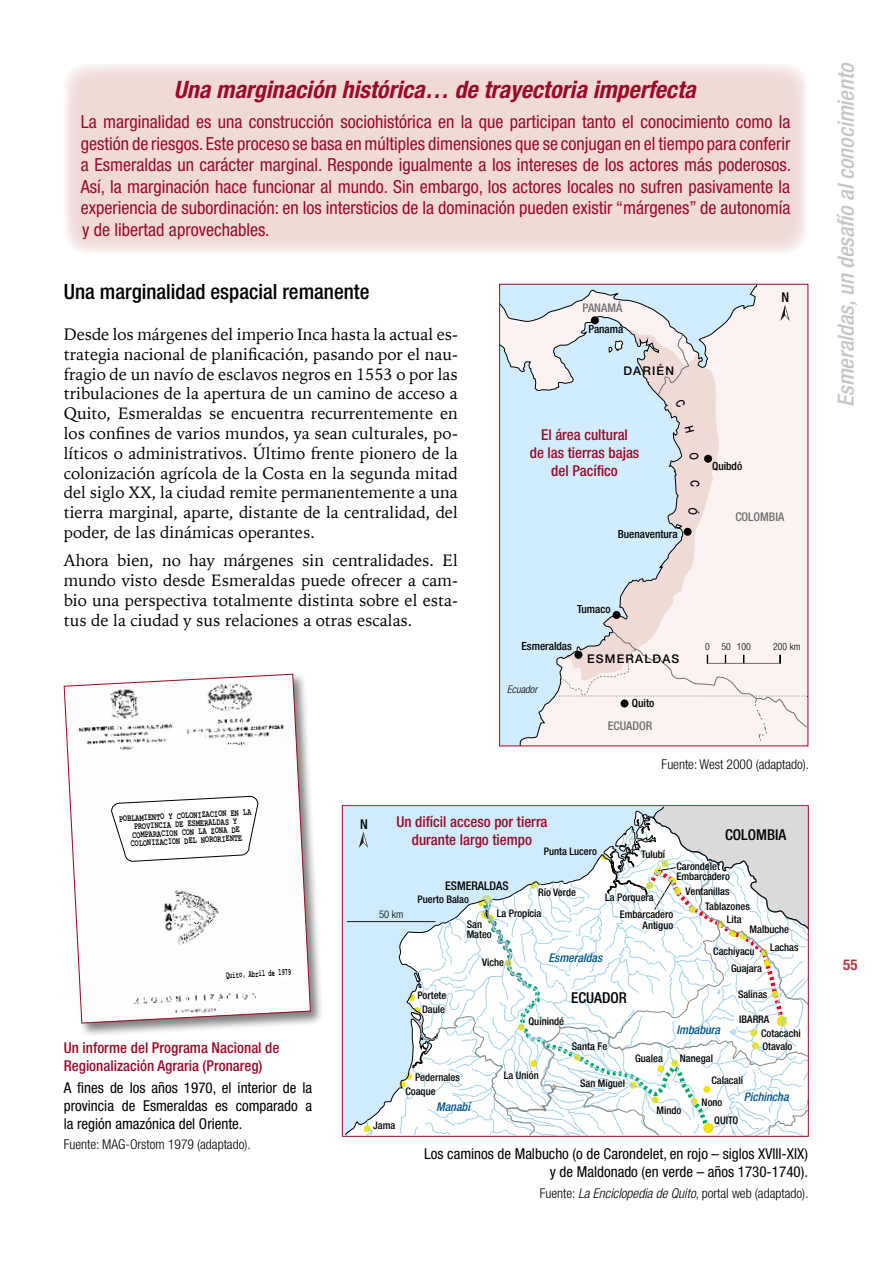
<style>
.page{position:relative;width:893px;height:1263px;background:#fff}
.page>*{position:absolute;margin:0;border:0;box-sizing:border-box;transform-origin:0 0}
.t1{font:italic 700 condensed 24px "Helvetica Neue LT Std";color:#9a0b28}
.t2{font:italic 500 condensed 22.5px "Helvetica Neue LT Std";color:#c6c6c6}
.t3{font:500 condensed 21px "Helvetica Neue LT Std";color:#000}
.t4{font:condensed 18px/21.6px "Helvetica Neue LT Std";color:#9a0b28;text-align:justify}
.t5{font:16.5px/19.8px "Iowan Old Style";color:#000;text-align:justify}
.t6{font:condensed 15px/18px "Helvetica Neue LT Std";color:#000;text-align:justify}
.t7{font:500 condensed 15px/18px "Helvetica Neue LT Std";color:#9a0b28;text-align:center}
.t8{font:500 condensed 15px "Helvetica Neue LT Std";color:#000}
.t9{font:700 condensed 15px "Helvetica Neue LT Std";color:#ae3e45}
.t10{font:300 condensed 13.5px "Helvetica Neue LT Std";color:#000}
.t11{font:500 condensed 13.5px "Helvetica Neue LT Std";color:#000}
.t12{font:italic 500 condensed 12px "Helvetica Neue LT Std";color:#005689}
.t13{font:500 condensed 12px "Helvetica Neue LT Std";color:#706f6f}
.t14{font:500 12px "Helvetica Neue LT Std";letter-spacing:.1em;color:#000}
.t15{font:500 condensed 12px "Helvetica Neue LT Std";color:#000}
.t16{font:500 condensed 11.25px "Helvetica Neue LT Std";color:#000}
.t17{font:500 condensed 10.5px/10.6px "Helvetica Neue LT Std";color:#000}
.t18{font:italic 300 condensed 10.5px "Helvetica Neue LT Std";color:#000}
.t19{font:300 condensed 10.5px "Helvetica Neue LT Std";color:#000}
.t20{font:300 condensed 9.75px "Helvetica Neue LT Std";color:#000}
.t21{font:700 9.3px/8.4px "Courier New";color:#000;text-align:center;scale:.74 1}
.t22{font:700 9.3px "Courier New";color:#000;scale:.59 1}
.s1{font-style:italic}
</style>
<div class="page">
<div style="left:64px;top:64px;width:744px;height:189px;background:#f0dad6;border-radius:21px"></div>
<div style="left:500px;top:284px;width:308px;height:462px;background:#fbf3f1"></div>
<svg style="left:683px;top:408px;width:36px;height:174px;fill:#f0dad6"></svg>
<svg style="left:501px;top:408px;width:182px;height:223px;background:#d2e8f5"></svg>
<div style="left:704px;top:455px;width:8px;height:8px;background:#000;border-radius:50%"></div>
<div style="left:684px;top:528px;width:8px;height:8px;background:#000;border-radius:50%"></div>
<div style="left:613px;top:611px;width:8px;height:8px;background:#000;border-radius:50%"></div>
<svg style="left:501px;top:631px;width:305px;height:113px"></svg>
<svg style="left:780px;top:305px;width:10px;height:16px"></svg>
<hr style="left:707px;top:663px;width:73px;height:1px;background:#706f6f">
<div style="left:62px;top:672px;width:263px;height:365px;background:#000;opacity:.5"></div>
<svg style="left:63px;top:673px;width:248px;height:351px"></svg>
<div style="left:344px;top:807px;width:258px;height:328px;background:#d0ebfc"></div>
<div style="left:345px;top:816px;width:223px;height:319px;background:#d0ebfc"></div>
<svg style="left:365px;top:817px;width:203px;height:318px;background:#d2eaf9"></svg>
<div style="left:568px;top:813px;width:34px;height:46px;background:#d0ebfc"></div>
<svg style="left:411px;top:859px;width:396px;height:276px"></svg>
<svg style="left:505px;top:1084px;width:52px;height:29px"></svg>
<hr style="left:347px;top:921px;width:88px;height:1px;background:#1d1d1b">
<svg style="left:602px;top:807px;width:205px;height:226px"></svg>
<svg style="left:359px;top:832px;width:9px;height:16px"></svg>
<div style="left:342px;top:805px;width:467px;height:332px;border:1px solid #9a0b28"></div>
<svg style="left:500px;top:284px;width:257px;height:124px"></svg>
<svg style="left:685px;top:426px;width:9px;height:7px"></svg>
<svg style="left:689px;top:452px;width:10px;height:8px"></svg>
<svg style="left:691px;top:480px;width:9px;height:7px"></svg>
<svg style="left:688px;top:507px;width:12px;height:8px"></svg>
<h1 class="t1" style="left:174px;top:75px;width:523px">Una marginación histórica… de trayectoria imperfecta</h1>
<p class="t4" style="left:81px;top:111px;width:712px">La marginalidad es una construcción sociohistórica en la que participan tanto el conocimiento como la gestión de riesgos. Este proceso se basa en múltiples dimensiones que se conjugan en el tiempo para conferir a Esmeraldas un carácter marginal. Responde igualmente a los intereses de los actores más poderosos.<br>Así, la marginación hace funcionar al mundo. Sin embargo, los actores locales no sufren pasivamente la experiencia de subordinación: en los intersticios de la dominación pueden existir “márgenes” de autonomía y de libertad aprovechables.</p>
<p class="t3" style="left:64px;top:279px;width:307px">Una marginalidad espacial remanente</p>
<p class="t5" style="left:64px;top:324px;width:396px">Desde los márgenes del imperio Inca hasta la actual es&shy;trategia nacional de planificación, pasando por el nau&shy;fragio de un navío de esclavos negros en 1553 o por las tribulaciones de la apertura de un camino de acceso a Quito, Esmeraldas se encuentra recurrentemente en los confines de varios mundos, ya sean culturales, po&shy;líticos o administrativos. Último frente pionero de la colonización agrícola de la Costa en la segunda mitad del siglo XX, la ciudad remite permanentemente a una tierra marginal, aparte, distante de la centralidad, del poder, de las dinámicas operantes.</p>
<p class="t5" style="left:64px;top:550px;width:396px">Ahora bien, no hay márgenes sin centralidades. El mundo visto desde Esmeraldas puede ofrecer a cam&shy;bio una perspectiva totalmente distinta sobre el esta&shy;tus de la ciudad y sus relaciones a otras escalas.</p>
<p class="t13" style="left:582px;top:300px;width:41px">PANAMÁ</p>
<p class="t16" style="left:588px;top:323px;width:36px">Panamá</p>
<p class="t14" style="left:623px;top:363px;width:52px">DARIÉN</p>
<p class="t7" style="left:530px;top:425px;width:111px">El área cultural<br>de las tierras bajas del Pacífico</p>
<p class="t16" style="left:618px;top:528px;width:61px">Buenaventura</p>
<p class="t11" style="left:782px;top:289px;width:9px">N</p>
<p class="t16" style="left:712px;top:459px;width:32px">Quibdó</p>
<p class="t13" style="left:735px;top:509px;width:50px">COLOMBIA</p>
<p class="t16" style="left:577px;top:603px;width:35px">Tumaco</p>
<p class="t16" style="left:521px;top:639px;width:52px">Esmeraldas</p>
<p class="t18" style="left:507px;top:684px;width:32px">Ecuador</p>
<p class="t14" style="left:587px;top:651px;width:94px">ESMERALDAS</p>
<p class="t16" style="left:632px;top:697px;width:24px">Quito</p>
<p class="t13" style="left:608px;top:718px;width:46px">ECUADOR</p>
<p class="t20" style="left:705px;top:641px;width:47px">0 50 100</p>
<p class="t20" style="left:773px;top:641px;width:29px">200 km</p>
<p class="t10" style="left:662px;top:756px;width:149px">Fuente: West 2000 (adaptado).</p>
<p class="t21" style="left:119px;top:814px;width:181px;rotate:-3deg">POBLAMIENTO Y COLONIZACION EN LA<br>PROVINCIA DE ESMERALDAS Y<br>COMPARACION CON LA ZONA DE<br>COLONIZACION DEL NORORIENTE</p>
<p class="t22" style="left:226px;top:969px;width:113px;rotate:-3deg">Quito, Abril de 1979</p>
<p class="t7" style="left:64px;top:1038px;width:217px;text-align:left">Un informe del Programa Nacional de<br>Regionalización Agraria (Pronareg)</p>
<p class="t6" style="left:64px;top:1078px;width:250px">A fines de los años 1970, el interior de la provincia de Esmeraldas es comparado a la región amazónica del Oriente.</p>
<p class="t10" style="left:64px;top:1137px;width:188px">Fuente: MAG-Orstom 1979 (adaptado).</p>
<p class="t11" style="left:360px;top:816px;width:9px">N</p>
<p class="t7" style="left:396px;top:812px;width:153px">Un difícil acceso por tierra durante largo tiempo</p>
<p class="t17" style="left:544px;top:846px;width:55px">Punta Lucero</p>
<p class="t17" style="left:641px;top:849px;width:25px">Tulubí</p>
<p class="t8" style="left:725px;top:826px;width:63px">COLOMBIA</p>
<p class="t19" style="left:379px;top:908px;width:26px">50 km</p>
<p class="t17" style="left:676px;top:860px;width:55px">Carondelet<br>Embarcadero</p>
<p class="t15" style="left:445px;top:878px;width:65px">ESMERALDAS</p>
<p class="t17" style="left:418px;top:894px;width:53px">Puerto Balao</p>
<p class="t17" style="left:497px;top:908px;width:46px">La Propicia</p>
<p class="t17" style="left:686px;top:885px;width:45px">Ventanillas</p>
<p class="t17" style="left:538px;top:887px;width:39px">Río Verde</p>
<p class="t17" style="left:605px;top:892px;width:50px">La Porquera</p>
<p class="t17" style="left:705px;top:900px;width:46px">Tablazones</p>
<p class="t17" style="left:620px;top:909px;width:55px;text-align:right">Embarcadero<br>Antiguo</p>
<p class="t17" style="left:727px;top:913px;width:16px">Lita</p>
<p class="t17" style="left:467px;top:918px;width:27px">San<br>Mateo</p>
<p class="t17" style="left:482px;top:957px;width:23px">Viche</p>
<p class="t17" style="left:713px;top:918px;width:77px;line-height:21.9px;text-indent:36px">Malbuche<br>Cachiyacu</p>
<p class="t17" style="left:770px;top:942px;width:30px">Lachas</p>
<p class="t12" style="left:548px;top:951px;width:55px">Esmeraldas</p>
<p class="t17" style="left:731px;top:963px;width:32px">Guajara</p>
<p class="t17" style="left:738px;top:989px;width:31px">Salinas</p>
<p class="t17" style="left:417px;top:988px;width:30px;line-height:14px;text-align:center">Portete<br>Daule</p>
<p class="t8" style="left:571px;top:988px;width:57px">ECUADOR</p>
<p class="t17" style="left:528px;top:1015px;width:37px">Quinindé</p>
<p class="t12" style="left:676px;top:1022px;width:45px">Imbabura</p>
<p class="t17" style="left:739px;top:1014px;width:32px">IBARRA</p>
<p class="t17" style="left:761px;top:1028px;width:41px">Cotacachi</p>
<p class="t17" style="left:373px;top:1120px;width:24px">Jama</p>
<p class="t17" style="left:405px;top:1069px;width:56px;line-height:14.7px;text-indent:10px">Pedernales<br>Coaque</p>
<p class="t12" style="left:436px;top:1100px;width:35px">Manabí</p>
<p class="t17" style="left:504px;top:1070px;width:36px">La Unión</p>
<p class="t17" style="left:572px;top:1041px;width:37px">Santa Fe</p>
<p class="t17" style="left:580px;top:1078px;width:47px">San Miguel</p>
<p class="t17" style="left:635px;top:1052px;width:29px">Gualea</p>
<p class="t17" style="left:680px;top:1053px;width:35px">Nanegal</p>
<p class="t17" style="left:762px;top:1041px;width:31px">Otavalo</p>
<p class="t17" style="left:656px;top:1105px;width:26px">Mindo</p>
<p class="t17" style="left:702px;top:1069px;width:43px;line-height:21.9px;text-indent:10px">Calacalí<br>Nono</p>
<p class="t12" style="left:744px;top:1089px;width:46px">Pichincha</p>
<p class="t17" style="left:714px;top:1114px;width:26px">QUITO</p>
<p class="t6" style="left:424px;top:1145px;width:385px;text-align:right">Los caminos de Malbucho (o de Carondelet, en rojo – siglos XVIII-XIX) y de Maldonado (en verde – años 1730-1740).</p>
<p class="t10" style="left:540px;top:1185px;width:270px">Fuente: <span class="s1">La Enciclopedia de Quito</span>, portal web (adaptado).</p>
<h2 class="t2" style="left:832px;top:407px;width:346px;rotate:-90deg">Esmeraldas, un desafío al conocimiento</h2>
<p class="t9" style="left:843px;top:955px;width:16px">55</p>
</div>
